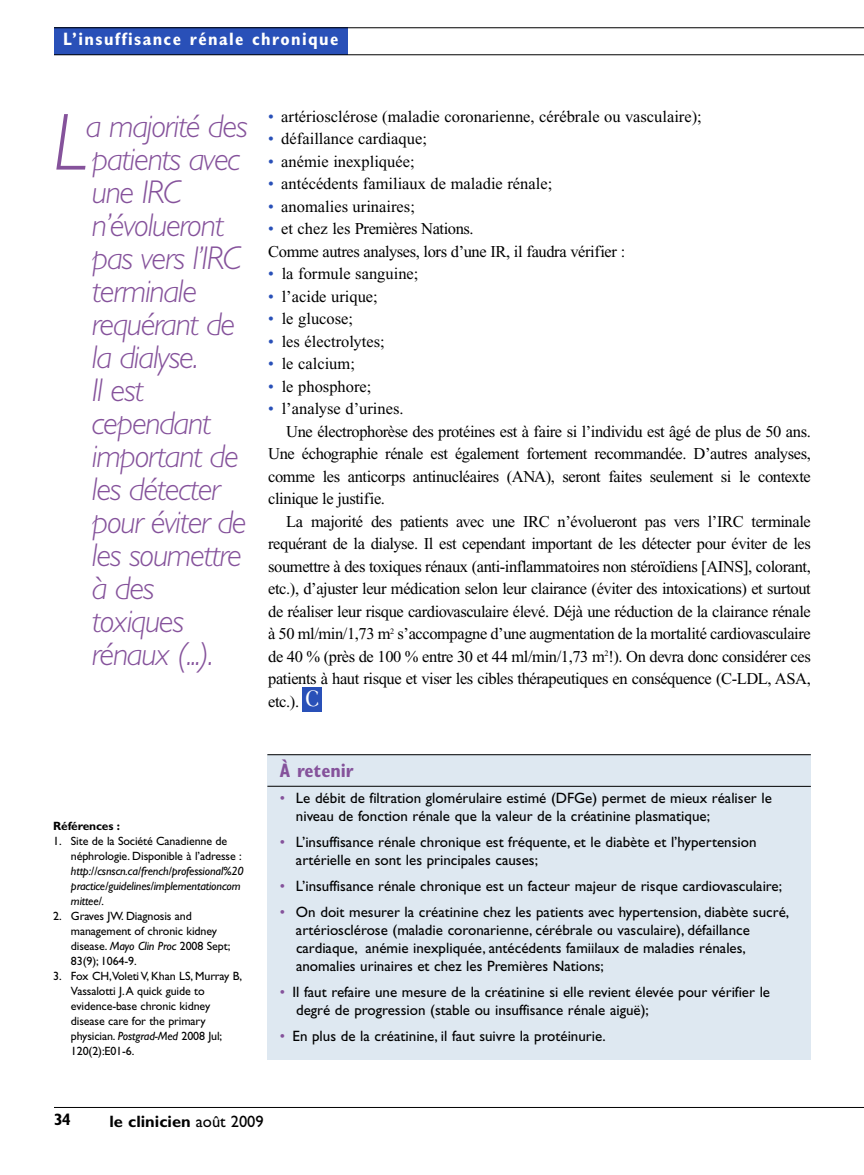
<style>
.page{position:relative;width:864px;height:1175px;background:#fff}
.page>*{position:absolute;margin:0;border:0;box-sizing:border-box;transform-origin:0 0}
.t1{font:italic 300 81.3px "Gill Sans";color:#85529b}
.t2{font:italic 300 33px/33px "Gill Sans";letter-spacing:-.04em;color:#85529b}
.t3{font:700 24px "Americana";color:#fff;scale:.74 1}
.t4{font:700 condensed 19.5px "Gill Sans";color:#85529b}
.t5{font:700 condensed 18px "Gill Sans";letter-spacing:.08em;color:#fff}
.t6{font:16.5px/22.5px "Times New Roman";letter-spacing:-.025em;color:#000}
.t7{font:16.5px "Times New Roman";color:#000}
.t8{font:700 16.5px "Gill Sans";color:#000}
.t9{font:700 condensed 16.5px "Gill Sans";color:#000}
.t10{font:15px/18px "Gill Sans";color:#000}
.t11{font:12px/15px "Gill Sans";letter-spacing:-.01em;color:#000}
.t12{font:italic 12px/15px "Gill Sans";letter-spacing:-.01em;color:#000}
.t13{font:700 12px "Gill Sans";letter-spacing:-.01em;color:#000}
.s1{font-style:italic}
.s2{color:#2950b8}
.s3{color:#85529b}
.s4{font-weight:400}
</style>
<div class="page">
<div style="left:54px;top:28px;width:294px;height:27px;background:#2950b8"></div>
<hr style="left:54px;top:27px;width:810px;height:1px;background:#000">
<hr style="left:54px;top:54px;width:810px;height:1px;background:#000">
<hr style="left:54px;top:1107px;width:810px;height:1px;background:#000">
<div style="left:267px;top:754px;width:544px;height:306px;background:#dee8f1"></div>
<hr style="left:267px;top:786px;width:544px;height:1px;background:#000">
<hr style="left:267px;top:754px;width:544px;height:1px;background:#000">
<div style="left:303px;top:687px;width:19px;height:24px;background:#2950b8"></div>
<p class="t5" style="left:63px;top:32px;width:277px">L’insuffisance rénale chronique</p>
<h1 class="t1" style="left:53px;top:111px;width:35px">L</h1>
<h2 class="t2" style="left:86px;top:112px;width:163px">a majorité des patients avec une IRC n’évolueront pas vers l’IRC terminale requérant de la dialyse.<br>Il est cependant important de les détecter pour éviter de les soumettre à des toxiques rénaux (...).</h2>
<p class="t13" style="left:53px;top:821px;width:68px">Références :</p>
<p class="t11" style="left:71px;top:834px;width:172px;text-indent:-18px">1. Site de la Société Canadienne de néphrologie. Disponible à l’adresse :</p>
<p class="t12" style="left:71px;top:864px;width:174px">http://csnscn.ca/french/professional%20 practice/guidelines/implementationcom mittee/.</p>
<p class="t11" style="left:71px;top:909px;width:161px;text-indent:-18px">2. Graves JW. Diagnosis and management of chronic kidney disease. <span class="s1">Mayo Clin Proc</span> 2008 Sept;<br>83(9); 1064-9.</p>
<p class="t11" style="left:71px;top:969px;width:173px;text-indent:-18px">3. Fox CH,VoletiV, Khan LS, Murray B,<br>Vassalotti J.A quick guide to evidence-base chronic kidney disease care for the primary physician. <span class="s1">Postgrad-Med</span> 2008 Jul;<br>120(2):E01-6.</p>
<p class="t7" style="left:268px;top:110px;width:435px"><span class="s2">•</span> artériosclérose (maladie coronarienne, cérébrale ou vasculaire);</p>
<p class="t7" style="left:268px;top:133px;width:160px"><span class="s2">•</span> défaillance cardiaque;</p>
<p class="t7" style="left:268px;top:155px;width:148px"><span class="s2">•</span> anémie inexpliquée;</p>
<p class="t7" style="left:268px;top:178px;width:286px"><span class="s2">•</span> antécédents familiaux de maladie rénale;</p>
<p class="t7" style="left:268px;top:200px;width:148px"><span class="s2">•</span> anomalies urinaires;</p>
<p class="t6" style="left:268px;top:219px;width:359px"><span class="s2">•</span> et chez les Premières Nations.<br>Comme autres analyses, lors d’une IR, il faudra vérifier :</p>
<p class="t7" style="left:268px;top:268px;width:152px"><span class="s2">•</span> la formule sanguine;</p>
<p class="t7" style="left:268px;top:290px;width:111px"><span class="s2">•</span> l’acide urique;</p>
<p class="t7" style="left:268px;top:313px;width:86px"><span class="s2">•</span> le glucose;</p>
<p class="t7" style="left:268px;top:335px;width:118px"><span class="s2">•</span> les électrolytes;</p>
<p class="t7" style="left:268px;top:358px;width:88px"><span class="s2">•</span> le calcium;</p>
<p class="t7" style="left:268px;top:380px;width:105px"><span class="s2">•</span> le phosphore;</p>
<p class="t7" style="left:268px;top:403px;width:137px"><span class="s2">•</span> l’analyse d’urines.</p>
<p class="t6" style="left:286px;top:421px;width:526px">Une électrophorèse des protéines est à faire si l’individu est âgé de plus de 50 ans.</p>
<p class="t6" style="left:268px;top:444px;width:544px">Une échographie rénale est également fortement recommandée. D’autres analyses,</p>
<p class="t6" style="left:268px;top:466px;width:544px">comme les anticorps antinucléaires (ANA), seront faites seulement si le contexte</p>
<p class="t6" style="left:268px;top:489px;width:118px">clinique le justifie.</p>
<p class="t6" style="left:286px;top:511px;width:526px">La majorité des patients avec une IRC n’évolueront pas vers l’IRC terminale</p>
<p class="t6" style="left:268px;top:534px;width:544px">requérant de la dialyse. Il est cependant important de les détecter pour éviter de les</p>
<p class="t6" style="left:268px;top:556px;width:544px">soumettre à des toxiques rénaux (anti-inflammatoires non stéroïdiens [AINS], colorant,</p>
<p class="t6" style="left:268px;top:579px;width:544px">etc.), d’ajuster leur médication selon leur clairance (éviter des intoxications) et surtout</p>
<p class="t6" style="left:268px;top:601px;width:544px">de réaliser leur risque cardiovasculaire élevé. Déjà une réduction de la clairance rénale</p>
<p class="t6" style="left:268px;top:624px;width:544px">à 50 ml/min/1,73 m<sup>2</sup> s’accompagne d’une augmentation de la mortalité cardiovasculaire</p>
<p class="t6" style="left:268px;top:646px;width:544px">de 40 % (près de 100 % entre 30 et 44 ml/min/1,73 m<sup>2</sup>!). On devra donc considérer ces</p>
<p class="t6" style="left:268px;top:669px;width:544px">patients à haut risque et viser les cibles thérapeutiques en conséquence (C-LDL, ASA,</p>
<p class="t6" style="left:268px;top:691px;width:32px">etc.).</p>
<h3 class="t3" style="left:305px;top:688px;width:20px">C</h3>
<p class="t4" style="left:280px;top:762px;width:75px">À retenir</p>
<p class="t10" style="left:296px;top:790px;width:477px;text-indent:-16px"><span class="s3">•</span> Le débit de filtration glomérulaire estimé (DFGe) permet de mieux réaliser le niveau de fonction rénale que la valeur de la créatinine plasmatique;</p>
<p class="t10" style="left:296px;top:834px;width:462px;text-indent:-16px"><span class="s3">•</span> L’insuffisance rénale chronique est fréquente, et le diabète et l’hypertension artérielle en sont les principales causes;</p>
<p class="t10" style="left:280px;top:878px;width:504px"><span class="s3">•</span> L’insuffisance rénale chronique est un facteur majeur de risque cardiovasculaire;</p>
<p class="t10" style="left:296px;top:904px;width:495px;text-indent:-16px"><span class="s3">•</span> On doit mesurer la créatinine chez les patients avec hypertension, diabète sucré, artériosclérose (maladie coronarienne, cérébrale ou vasculaire), défaillance cardiaque, anémie inexpliquée, antécédents famiilaux de maladies rénales, anomalies urinaires et chez les Premières Nations;</p>
<p class="t10" style="left:296px;top:984px;width:476px;text-indent:-16px"><span class="s3">•</span> Il faut refaire une mesure de la créatinine si elle revient élevée pour vérifier le degré de progression (stable ou insuffisance rénale aiguë);</p>
<p class="t10" style="left:280px;top:1028px;width:327px"><span class="s3">•</span> En plus de la créatinine, il faut suivre la protéinurie.</p>
<p class="t9" style="left:54px;top:1113px;width:18px">34</p>
<p class="t8" style="left:110px;top:1115px;width:156px">le clinicien <span class="s4">août 2009</span></p>
</div>
